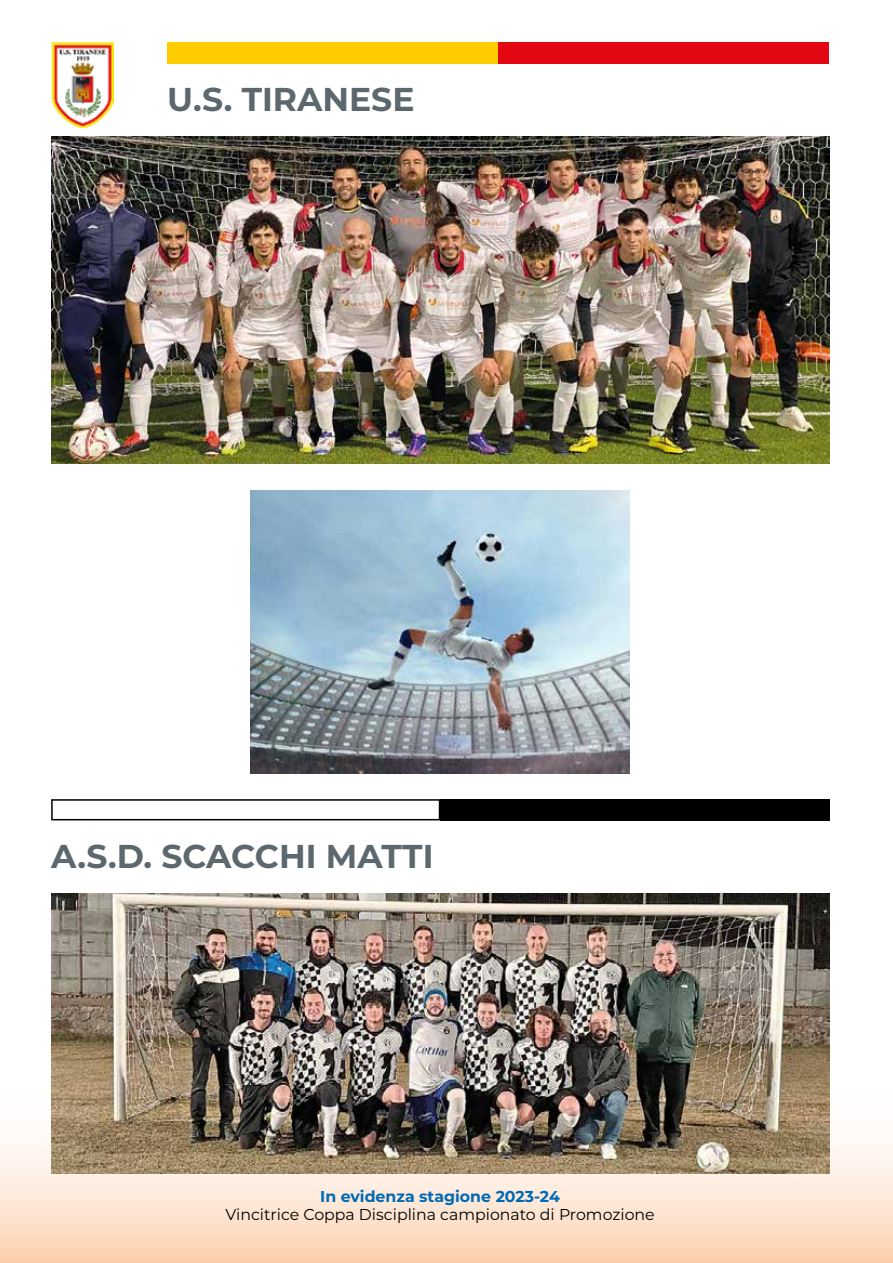
<style>
.page{position:relative;width:893px;height:1263px;background:#fff}
.page>*{position:absolute;margin:0;border:0;box-sizing:border-box;transform-origin:0 0}
.t1{font:700 33px "Montserrat";color:#5d686e}
.t2{font:15.75px "Montserrat";color:#000}
.t3{font:700 15.75px "Montserrat";color:#0069b4}
</style>
<div class="page">
<div style="left:0;top:1063px;width:893px;height:200px;background:linear-gradient(to bottom,#fff,#fcd8bb)"></div>
<svg style="left:892px;top:1063px;width:1px;height:200px"></svg>
<img style="left:51px;top:136px;width:778px;height:328px">
<img style="left:51px;top:893px;width:778px;height:281px">
<img style="left:251px;top:490px;width:378px;height:284px">
<div style="left:498px;top:43px;width:331px;height:21px;background:#e30613"></div>
<div style="left:167px;top:43px;width:331px;height:21px;background:#fc0"></div>
<img style="left:51px;top:43px;width:62px;height:85px">
<div style="left:440px;top:799px;width:389px;height:21px;background:#000"></div>
<div style="left:51px;top:799px;width:389px;height:21px;border:2px solid #000"></div>
<h1 class="t1" style="left:167px;top:75px;width:249px">U.S. TIRANESE</h1>
<h1 class="t1" style="left:51px;top:832px;width:384px">A.S.D. SCACCHI MATTI</h1>
<p class="t3" style="left:320px;top:1184px;width:241px">In evidenza stagione 2023-24</p>
<p class="t2" style="left:225px;top:1204px;width:431px">Vincitrice Coppa Disciplina campionato di Promozione</p>
</div>
